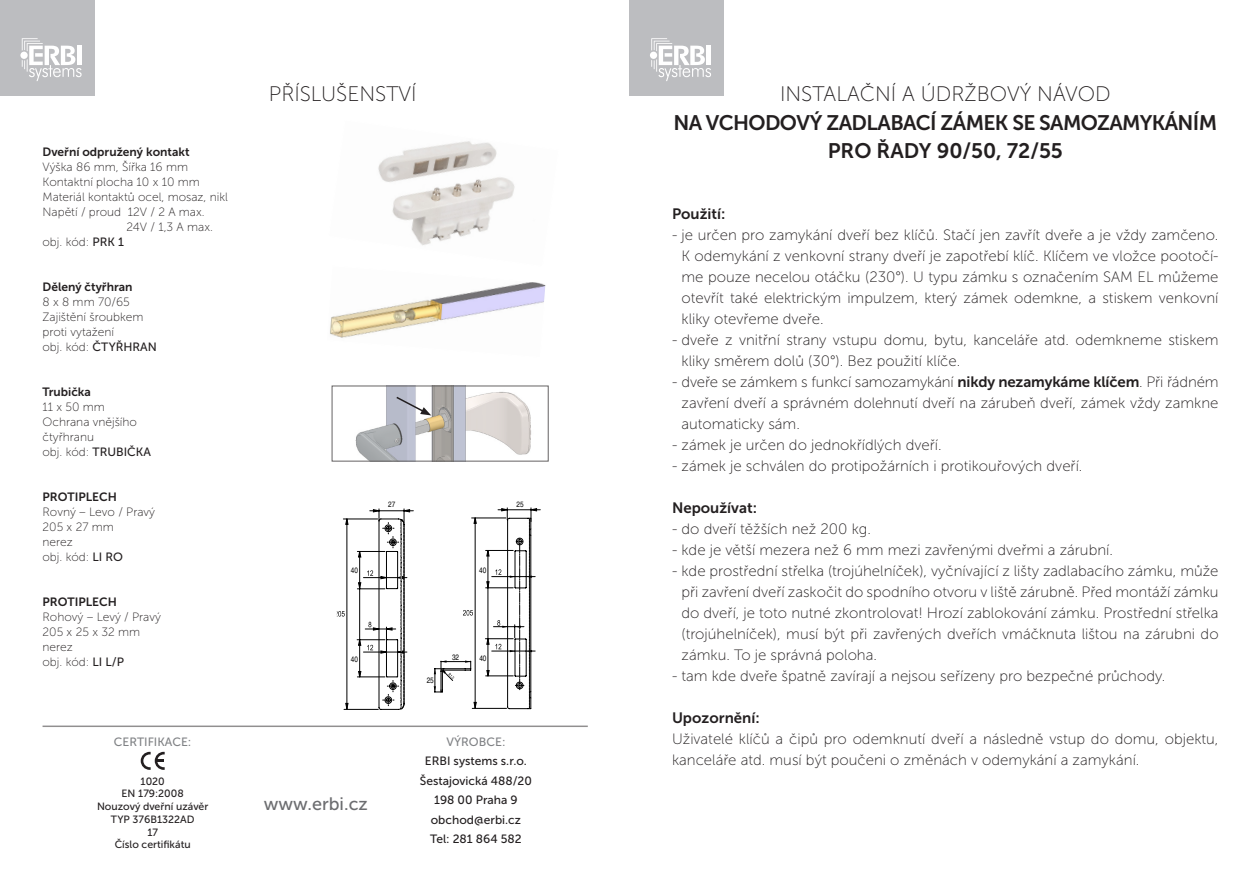
<style>
.page{position:relative;width:1259px;height:893px;background:#fff}
.page>*{position:absolute;margin:0;border:0;box-sizing:border-box;transform-origin:0 0}
.t1{font:21px/28.5px "Museo Sans 700";letter-spacing:-.03em;color:#231f20;text-align:center}
.t2{font:21px "Museo Sans 100";color:#231f20}
.t3{font:18px "Museo Sans 500";color:#6c6d70}
.t4{font:15px/21px "Museo Sans 100";color:#231f20;text-align:justify}
.t5{font:15px "Museo Sans 700";color:#231f20}
.t6{font:12px "Museo Sans 100";color:#231f20}
.t7{font:12px "Museo Sans 500";color:#231f20}
.t8{font:12px "Museo Sans 700";color:#231f20}
.t9{font:12px "Museo Sans 500";color:#808285}
.t10{font:10.5px "Museo Sans 500";color:#231f20}
.t11{font:condensed 7.8px "Helvetica CE";color:#000}
.s1{font-family:"Museo Sans 500"}
.s2{font-family:"Museo Sans 700"}
</style>
<div class="page">
<div style="left:0;top:0;width:95px;height:96px;background:#bcbdc0"></div>
<svg style="left:22px;top:38px;width:60px;height:43px"></svg>
<div style="left:629px;top:0;width:95px;height:96px;background:#bcbdc0"></div>
<div style="left:650px;top:52px;width:7px;height:7px;background:#fff;border-radius:50%"></div>
<svg style="left:651px;top:38px;width:60px;height:43px"></svg>
<svg style="left:330px;top:141px;width:216px;height:197px"></svg>
<img style="left:355px;top:388px;width:176px;height:71px">
<svg style="left:338px;top:611px;width:7px;height:6px"></svg>
<hr style="left:344px;top:709px;width:34px;height:1px;background:#000">
<hr style="left:343px;top:519px;width:35px;height:1px;background:#000">
<svg style="left:357px;top:509px;width:56px;height:201px"></svg>
<hr style="left:347px;top:519px;width:1px;height:190px;background:#000">
<svg style="left:345px;top:518px;width:3px;height:7px"></svg>
<svg style="left:345px;top:703px;width:3px;height:6px"></svg>
<svg style="left:463px;top:610px;width:10px;height:6px"></svg>
<hr style="left:472px;top:708px;width:34px;height:1px;background:#000">
<hr style="left:471px;top:518px;width:35px;height:1px;background:#000">
<hr style="left:475px;top:518px;width:1px;height:190px;background:#000">
<svg style="left:473px;top:517px;width:4px;height:7px"></svg>
<svg style="left:473px;top:702px;width:4px;height:6px"></svg>
<svg style="left:485px;top:508px;width:55px;height:201px"></svg>
<svg style="left:434px;top:660px;width:37px;height:33px"></svg>
<hr style="left:43px;top:725px;width:545px;height:2px;background:#231f20">
<svg style="left:395px;top:395px;width:36px;height:20px"></svg>
<svg style="left:141px;top:752px;width:24px;height:18px"></svg>
<p class="t8" style="left:43px;top:145px;width:149px">Dveřní odpružený kontakt</p>
<p class="t6" style="left:43px;top:160px;width:147px">Výška 86 mm, Šířka 16 mm</p>
<p class="t6" style="left:43px;top:175px;width:159px">Kontaktní plocha 10 x 10 mm</p>
<p class="t6" style="left:43px;top:190px;width:187px">Materiál kontaktů ocel, mosaz, nikl</p>
<p class="t6" style="left:43px;top:205px;width:164px">Napětí / proud 12V / 2 A max.</p>
<p class="t6" style="left:126px;top:220px;width:88px">24V / 1,3 A max.</p>
<p class="t6" style="left:43px;top:235px;width:83px">obj. kód: <span class="s1">PRK 1</span></p>
<p class="t8" style="left:43px;top:280px;width:91px">Dělený čtyřhran</p>
<p class="t6" style="left:43px;top:295px;width:89px">8 x 8 mm 70/65</p>
<p class="t6" style="left:43px;top:310px;width:102px">Zajištění šroubkem</p>
<p class="t6" style="left:43px;top:325px;width:73px">proti vytažení</p>
<p class="t6" style="left:43px;top:340px;width:116px">obj. kód: <span class="s1">ČTYŘHRAN</span></p>
<p class="t8" style="left:43px;top:385px;width:50px">Trubička</p>
<p class="t6" style="left:43px;top:400px;width:64px">11 x 50 mm</p>
<p class="t6" style="left:43px;top:415px;width:96px">Ochrana vnějšího</p>
<p class="t6" style="left:43px;top:430px;width:53px">čtyřhranu</p>
<p class="t6" style="left:43px;top:445px;width:110px">obj. kód: <span class="s1">TRUBIČKA</span></p>
<p class="t8" style="left:43px;top:490px;width:76px">PROTIPLECH</p>
<p class="t6" style="left:43px;top:505px;width:114px">Rovný – Levo / Pravý</p>
<p class="t6" style="left:43px;top:520px;width:73px">205 x 27 mm</p>
<p class="t6" style="left:43px;top:535px;width:32px">nerez</p>
<p class="t6" style="left:43px;top:550px;width:82px">obj. kód: <span class="s1">LI RO</span></p>
<p class="t8" style="left:43px;top:595px;width:76px">PROTIPLECH</p>
<p class="t6" style="left:43px;top:610px;width:120px">Rohový – Levý / Pravý</p>
<p class="t6" style="left:43px;top:625px;width:99px">205 x 25 x 32 mm</p>
<p class="t6" style="left:43px;top:640px;width:32px">nerez</p>
<p class="t6" style="left:43px;top:655px;width:83px">obj. kód: <span class="s1">LI L/P</span></p>
<p class="t9" style="left:114px;top:735px;width:79px">CERTIFIKACE:</p>
<p class="t10" style="left:141px;top:775px;width:26px">1020</p>
<p class="t10" style="left:122px;top:788px;width:64px">EN 179:2008</p>
<p class="t10" style="left:97px;top:801px;width:113px">Nouzový dveřní uzávěr</p>
<p class="t10" style="left:111px;top:813px;width:85px">TYP 376B1322AD</p>
<p class="t10" style="left:147px;top:826px;width:12px">17</p>
<p class="t10" style="left:115px;top:839px;width:78px">Číslo certifikátu</p>
<p class="t2" style="left:269px;top:83px;width:149px">PŘÍSLUŠENSTVÍ</p>
<p class="t11" style="left:351px;top:566px;width:9px">40</p>
<p class="t11" style="left:388px;top:500px;width:9px">27</p>
<p class="t11" style="left:479px;top:565px;width:9px">40</p>
<p class="t11" style="left:516px;top:500px;width:9px">25</p>
<p class="t11" style="left:351px;top:655px;width:9px">40</p>
<p class="t11" style="left:427px;top:676px;width:9px">25</p>
<p class="t11" style="left:452px;top:653px;width:9px">32</p>
<p class="t11" style="left:479px;top:654px;width:9px">40</p>
<p class="t3" style="left:264px;top:794px;width:106px">www.erbi.cz</p>
<p class="t9" style="left:446px;top:735px;width:61px">VÝROBCE:</p>
<p class="t7" style="left:425px;top:755px;width:104px">ERBI systems s.r.o.</p>
<p class="t7" style="left:420px;top:774px;width:114px">Šestajovická 488/20</p>
<p class="t7" style="left:434px;top:794px;width:85px">198 00 Praha 9</p>
<p class="t7" style="left:431px;top:813px;width:92px">obchod@erbi.cz</p>
<p class="t7" style="left:430px;top:833px;width:93px">Tel: 281 864 582</p>
<p class="t2" style="left:780px;top:83px;width:332px">INSTALAČNÍ A ÚDRŽBOVÝ NÁVOD</p>
<p class="t1" style="left:673px;top:108px;width:545px">NA VCHODOVÝ ZADLABACÍ ZÁMEK SE SAMOZAMYKÁNÍM<br>PRO ŘADY 90/50, 72/55</p>
<p class="t5" style="left:672px;top:205px;width:55px">Použití:</p>
<p class="t4" style="left:681px;top:224px;width:538px;text-indent:-9px">- je určen pro zamykání dveří bez klíčů. Stačí jen zavřít dveře a je vždy zamčeno.<br>K odemykání z venkovní strany dveří je zapotřebí klíč. Klíčem ve vložce pootočí&shy;me pouze necelou otáčku (230°). U typu zámku s označením SAM EL můžeme otevřít také elektrickým impulzem, který zámek odemkne, a stiskem venkovní kliky otevřeme dveře.</p>
<p class="t4" style="left:681px;top:329px;width:538px;text-indent:-9px">- dveře z vnitřní strany vstupu domu, bytu, kanceláře atd. odemkneme stiskem kliky směrem dolů (30°). Bez použití klíče.</p>
<p class="t4" style="left:681px;top:371px;width:538px;text-indent:-9px">- dveře se zámkem s funkcí samozamykání <span class="s2">nikdy nezamykáme klíčem</span>. Při řádném zavření dveří a správném dolehnutí dveří na zárubeň dveří, zámek vždy zamkne automaticky sám.</p>
<p class="t4" style="left:672px;top:434px;width:271px">- zámek je určen do jednokřídlých dveří.</p>
<p class="t4" style="left:672px;top:455px;width:412px">- zámek je schválen do protipožárních i protikouřových dveří.</p>
<p class="t5" style="left:672px;top:499px;width:86px">Nepoužívat:</p>
<p class="t4" style="left:672px;top:518px;width:200px">- do dveří těžších než 200 kg.</p>
<p class="t4" style="left:672px;top:539px;width:442px">- kde je větší mezera než 6 mm mezi zavřenými dveřmi a zárubní.</p>
<p class="t4" style="left:681px;top:560px;width:538px;text-indent:-9px">- kde prostřední střelka (trojúhelníček), vyčnívající z lišty zadlabacího zámku, může při zavření dveří zaskočit do spodního otvoru v liště zárubně. Před montáží zámku do dveří, je toto nutné zkontrolovat! Hrozí zablokování zámku. Prostřední střelka (trojúhelníček), musí být při zavřených dveřích vmáčknuta lištou na zárubni do zámku. To je správná poloha.</p>
<p class="t4" style="left:672px;top:665px;width:495px">- tam kde dveře špatně zavírají a nejsou seřízeny pro bezpečné průchody.</p>
<p class="t5" style="left:672px;top:709px;width:89px">Upozornění:</p>
<p class="t4" style="left:672px;top:728px;width:548px">Uživatelé klíčů a čipů pro odemknutí dveří a následně vstup do domu, objektu, kanceláře atd. musí být poučeni o změnách v odemykání a zamykání.</p>
</div>
